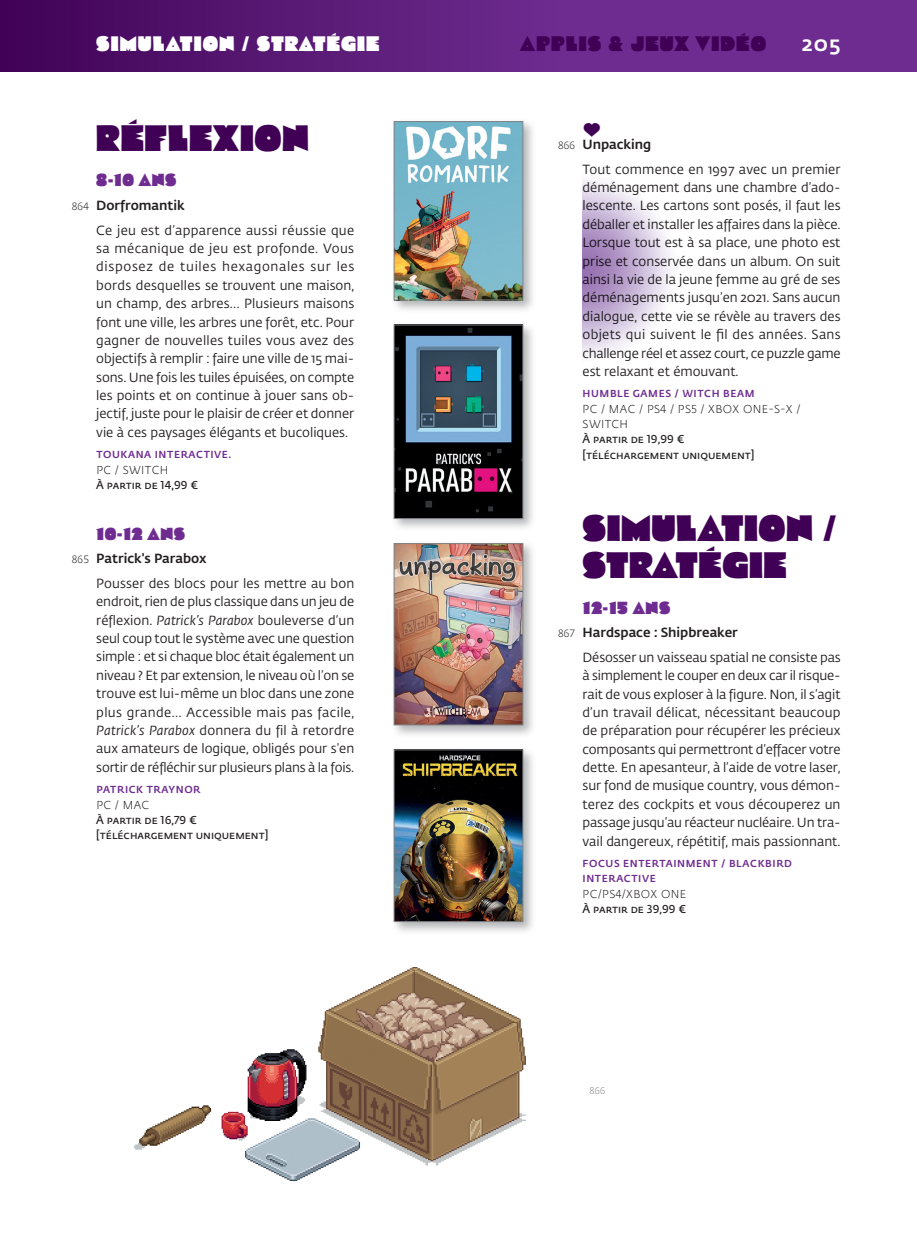
<style>
.page{position:relative;width:917px;height:1235px;background:#fff}
.page>*{position:absolute;margin:0;border:0;box-sizing:border-box;transform-origin:0 0}
.t1{font:36.75px/36.8px "Cooter Deuce";letter-spacing:.015em;color:#400055}
.t2{font:21px "Cooter Deuce";letter-spacing:.05em;color:#fff}
.t3{font:21px "Cooter Deuce";letter-spacing:.05em;color:#400055}
.t4{font:500 21px "Fedra Sans Pro";color:#fff}
.t5{font:17.5px "Cooter Deuce";letter-spacing:.04em;color:#6e2c91}
.t6{font:14px "RLPE";color:#400055}
.t7{font:13.12px/18.4px "Fedra Sans Pro";color:#231f20;text-align:justify}
.t8{font:13.12px/24.5px "Fedra Sans Pro";letter-spacing:.025em;color:#231f20}
.t9{font:600 11.38px/15.2px "Fedra Sans Pro";color:#231f20}
.t10{font:300 11.38px/15.2px "Fedra Sans Pro";letter-spacing:.035em;color:#231f20}
.t11{font:500 10.15px/15.4px "Fedra Sans Pro";letter-spacing:.06em;color:#6e2c91}
.t12{font:300 9.62px "Fedra Sans Pro";color:#808285}
.s1{font-weight:300;font-size:10.5px}
.s2{font-weight:500}
.s3{font-style:italic}
</style>
<div class="page">
<div style="left:558px;top:0;width:359px;height:71px;background:#6e2c91"></div>
<div style="left:0;top:0;width:558px;height:71px;background:linear-gradient(to right,#400356,#6e2d8f)"></div>
<div style="left:391px;top:118px;width:146px;height:195px;background:#808285;opacity:.6"></div>
<img style="left:396px;top:123px;width:125px;height:175px">
<div style="left:394px;top:121px;width:129px;height:179px;border:1px solid #808285"></div>
<div style="left:391px;top:321px;width:146px;height:211px;background:#808285;opacity:.6"></div>
<img style="left:396px;top:327px;width:125px;height:189px">
<div style="left:394px;top:325px;width:129px;height:193px;border:1px solid #808285"></div>
<div style="left:391px;top:540px;width:146px;height:198px;background:#808285;opacity:.6"></div>
<img style="left:396px;top:545px;width:125px;height:178px">
<div style="left:394px;top:543px;width:129px;height:182px;border:1px solid #808285"></div>
<div style="left:391px;top:746px;width:146px;height:189px;background:#808285;opacity:.6"></div>
<img style="left:396px;top:751px;width:125px;height:168px">
<div style="left:394px;top:749px;width:129px;height:172px;border:1px solid #808285"></div>
<img style="left:134px;top:967px;width:391px;height:213px">
<h2 class="t2" style="left:96px;top:32px;width:285px">SIMULATION / STRATÉGIE</h2>
<h2 class="t3" style="left:520px;top:32px;width:248px">APPLIS &amp; JEUX VIDÉO</h2>
<h2 class="t4" style="left:802px;top:27px;width:40px">205</h2>
<h1 class="t1" style="left:96px;top:119px;width:214px">RÉFLEXION</h1>
<h3 class="t5" style="left:96px;top:170px;width:82px">8-10 ANS</h3>
<p class="t8" style="left:96px;top:193px;width:259px;text-indent:-25px"><span class="s1">864</span> <span class="s2">Dorfromantik<br></span>Ce jeu est d’apparence aussi réussie que</p>
<p class="t7" style="left:96px;top:239px;width:260px">sa mécanique de jeu est profonde. Vous disposez de tuiles hexagonales sur les bords desquelles se trouvent une maison, un champ, des arbres… Plusieurs maisons font une ville, les arbres une forêt, etc. Pour gagner de nouvelles tuiles vous avez des objectifs à remplir : faire une ville de 15 mai&shy;sons. Une fois les tuiles épuisées, on compte les points et on continue à jouer sans ob&shy;jectif, juste pour le plaisir de créer et donner vie à ces paysages élégants et bucoliques.</p>
<p class="t11" style="left:96px;top:446px;width:136px">TOUKANA INTERACTIVE.</p>
<p class="t10" style="left:96px;top:462px;width:73px">PC / SWITCH</p>
<p class="t9" style="left:96px;top:477px;width:104px">À partir de 14,99 €</p>
<h3 class="t5" style="left:96px;top:523px;width:90px">10-12 ANS</h3>
<p class="t7" style="left:96px;top:546px;width:259px;line-height:24.5px;text-indent:-25px"><span class="s1">865</span> <span class="s2">Patrick's Parabox<br></span>Pousser des blocs pour les mettre au bon</p>
<p class="t7" style="left:96px;top:592px;width:260px">endroit, rien de plus classique dans un jeu de réflexion. <span class="s3">Patrick’s Parabox</span> bouleverse d’un seul coup tout le système avec une question simple : et si chaque bloc était également un niveau ? Et par extension, le niveau où l’on se trouve est lui- même un bloc dans une zone plus grande… Accessible mais pas facile, <span class="s3">Patrick’s Parabox</span> donnera du fil à retordre aux amateurs de logique, obligés pour s’en sortir de réfléchir sur plusieurs plans à la fois.</p>
<p class="t11" style="left:96px;top:781px;width:106px">PATRICK TRAYNOR</p>
<p class="t10" style="left:96px;top:796px;width:54px">PC / MAC</p>
<p class="t9" style="left:96px;top:811px;width:174px">À partir de 16,79 € [téléchargement uniquement]</p>
<p class="t6" style="left:582px;top:122px;width:20px">a</p>
<p class="t7" style="left:582px;top:132px;width:260px;line-height:24.5px;text-indent:-25px"><span class="s1">866</span> <span class="s2">Unpacking<br></span>Tout commence en 1997 avec un premier</p>
<p class="t7" style="left:582px;top:178px;width:260px">déménagement dans une chambre d’ado&shy;lescente. Les cartons sont posés, il faut les déballer et installer les affaires dans la pièce.<br>Lorsque tout est à sa place, une photo est prise et conservée dans un album. On suit ainsi la vie de la jeune femme au gré de ses déménagements jusqu’en 2021. Sans aucun dialogue, cette vie se révèle au travers des objets qui suivent le fil des années. Sans challenge réel et assez court, ce puzzle game est relaxant et émouvant.</p>
<p class="t11" style="left:582px;top:385px;width:173px">HUMBLE GAMES / WITCH BEAM</p>
<p class="t10" style="left:582px;top:401px;width:219px">PC / MAC / PS4 / PS5 / XBOX ONE-S-X /<br>SWITCH</p>
<p class="t9" style="left:582px;top:431px;width:174px">À partir de 19,99 € [téléchargement uniquement]</p>
<h1 class="t1" style="left:582px;top:509px;width:255px">SIMULATION /<br>STRATÉGIE</h1>
<h3 class="t5" style="left:582px;top:597px;width:89px">12-15 ANS</h3>
<p class="t7" style="left:582px;top:620px;width:260px;line-height:24.5px;text-indent:-25px"><span class="s1">867</span> <span class="s2">Hardspace : Shipbreaker<br></span>Désosser un vaisseau spatial ne consiste pas</p>
<p class="t7" style="left:582px;top:666px;width:260px">à simplement le couper en deux car il risque&shy;rait de vous exploser à la figure. Non, il s’agit d’un travail délicat, nécessitant beaucoup de préparation pour récupérer les précieux composants qui permettront d’effacer votre dette. En apesanteur, à l’aide de votre laser, sur fond de musique country, vous démon&shy;terez des cockpits et vous découperez un passage jusqu’au réacteur nucléaire. Un tra&shy;vail dangereux, répétitif, mais passionnant.</p>
<p class="t11" style="left:582px;top:855px;width:211px">FOCUS ENTERTAINMENT / BLACKBIRD<br>INTERACTIVE</p>
<p class="t10" style="left:582px;top:885px;width:105px">PC/PS4/XBOX ONE</p>
<p class="t9" style="left:582px;top:900px;width:105px">À partir de 39,99 €</p>
<p class="t12" style="left:589px;top:1083px;width:18px">866</p>
</div>
